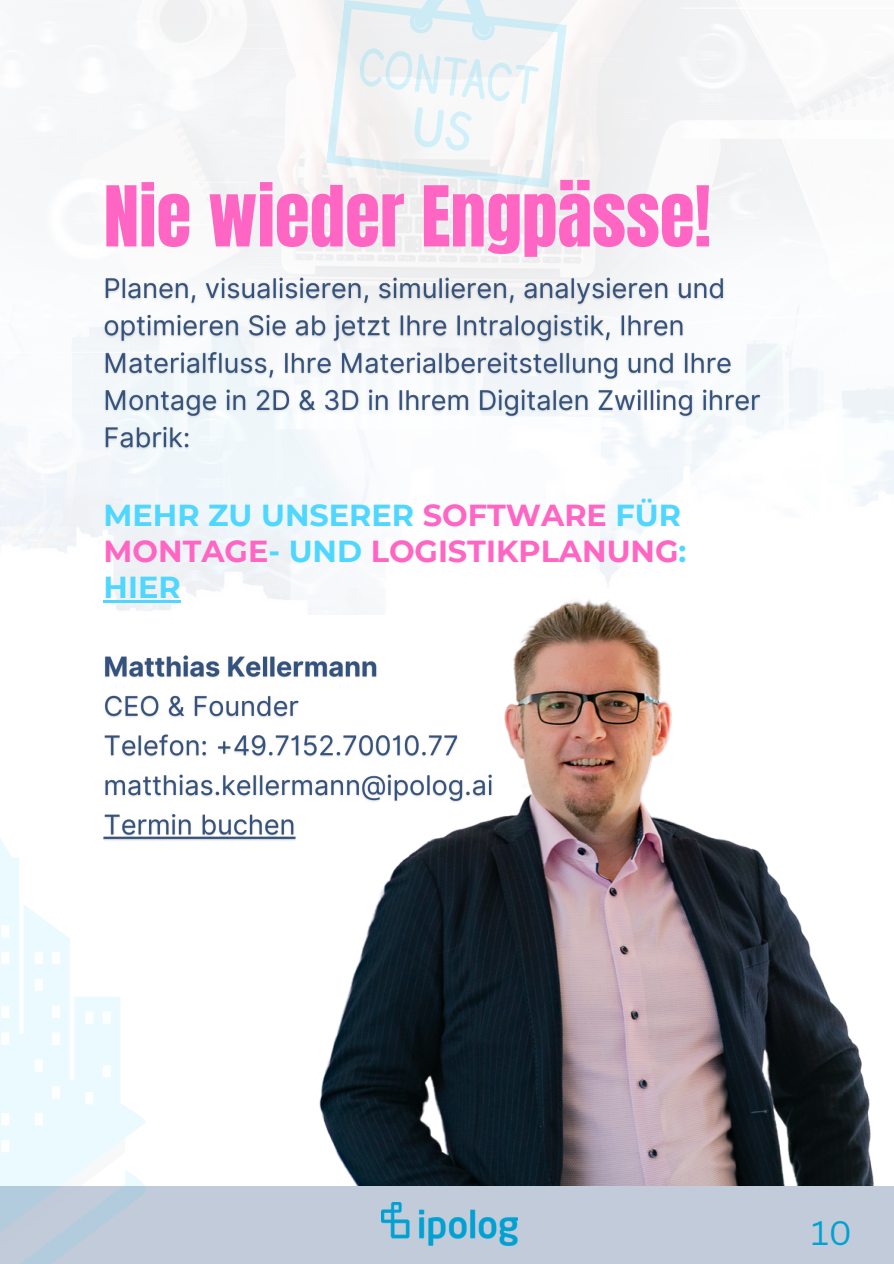
<style>
.page{position:relative;width:894px;height:1264px;background:#fff}
.page>*{position:absolute;margin:0;border:0;box-sizing:border-box;transform-origin:0 0}
.t1{font:71.25px "Anton";color:#ff66c4}
.t2{font:33px "Canva Sans";color:#01a2d3}
.t3{font:700 30.3px/36.6px "Montserrat";color:#ff66c4}
.s1{color:#50d7ff}
.s2{color:rgb(255 255 255/.4)}
</style>
<div class="page">
<img style="left:0;top:0;width:893px;height:1263px">
<hr style="left:104px;top:600px;width:24px;height:2px;background:#50d7ff">
<hr style="left:128px;top:600px;width:53px;height:2px;background:#50d7ff">
<p class="t1" style="left:104px;top:165px;width:608px">Nie wieder Engpässe!</p>
<p class="t3" style="left:104px;top:497px;width:585px"><span class="s1">MEHR ZU UNSERER</span> SOFTWARE <span class="s2">FÜR<br></span>MONTAGE<span class="s1">- UND</span> LOGISTIKPLANUNG<span class="s2">:<br>HIER</span></p>
<h1 class="t2" style="left:811px;top:1209px;width:42px">10</h1>
</div>
